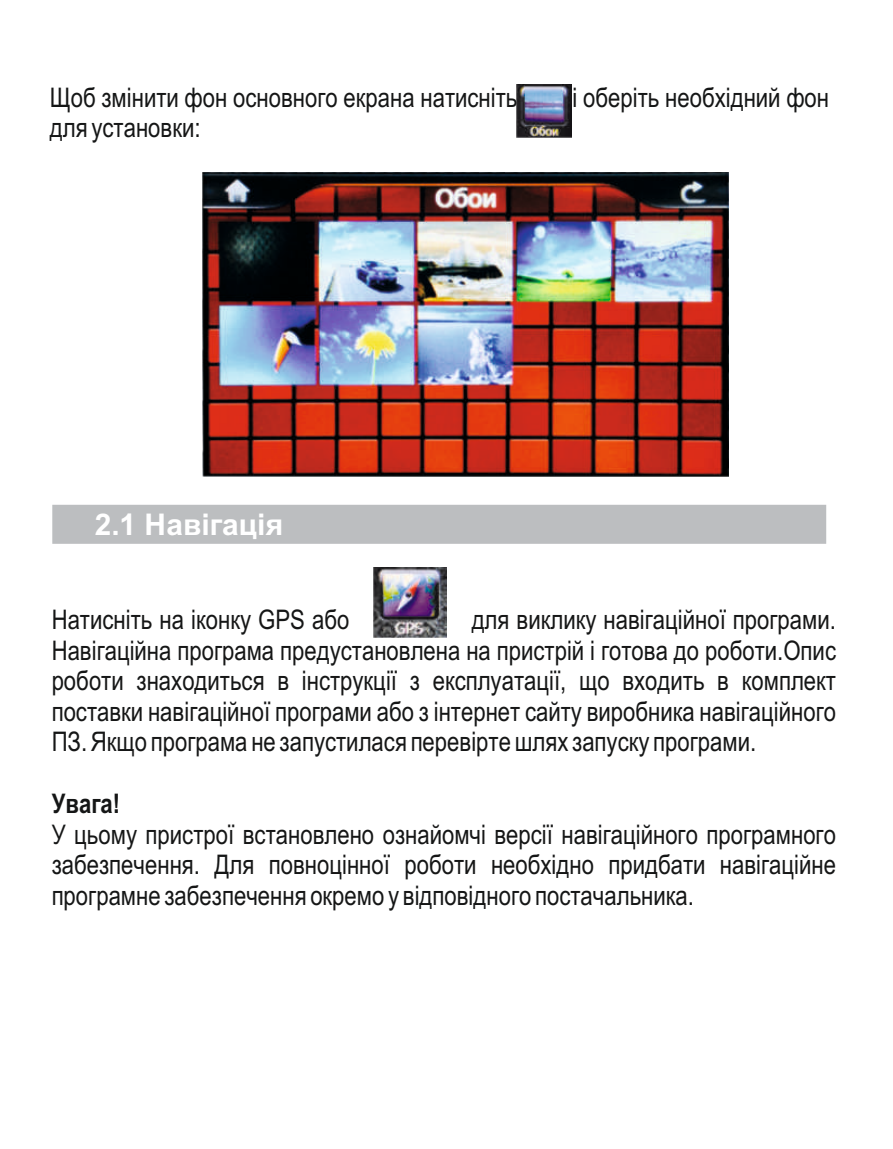
<style>
.page{position:relative;width:893px;height:1149px;background:#fff}
.page>*{position:absolute;margin:0;border:0;box-sizing:border-box;transform-origin:0 0}
.t1{font:700 30px "Arial";color:#fff}
.t2{font:27px/30.6px "Arial Narrow";color:#151616;text-align:justify}
.t3{font:700 27px "Arial Narrow";color:#151616}
</style>
<div class="page">
<div style="left:52px;top:504px;width:774px;height:39px;background:#bcbec0"></div>
<img style="left:202px;top:172px;width:526px;height:304px">
<img style="left:517px;top:85px;width:55px;height:53px">
<img style="left:374px;top:567px;width:72px;height:70px">
<p class="t2" style="left:50px;top:84px;width:469px">Щоб змінити фон основного екрана натисніть</p>
<p class="t2" style="left:573px;top:84px;width:258px">і оберіть необхідний фон</p>
<p class="t2" style="left:50px;top:115px;width:152px">для установки:</p>
<p class="t1" style="left:95px;top:512px;width:190px">2.1 Навігація</p>
<p class="t2" style="left:52px;top:606px;width:299px">Натисніть на iконку GPS або</p>
<p class="t2" style="left:52px;top:606px;width:786px;text-indent:420px">для виклику навігаційної програми.<br>Навігаційна програма предустановлена на пристрій і готова до роботи.Опис роботи знаходиться в інструкції з експлуатації, що входить в комплект поставки навігаційної програми або з інтернет сайту виробника навігаційного ПЗ. Якщо програма не запустилася перевірте шлях запуску програми.</p>
<p class="t3" style="left:52px;top:793px;width:70px">Увага!</p>
<p class="t2" style="left:52px;top:821px;width:786px">У цьому пристрої встановлено ознайомчі версії навігаційного програмного забезпечення. Для повноцінної роботи необхідно придбати навігаційне програмне забезпечення окремо у відповідного постачальника.</p>
</div>
